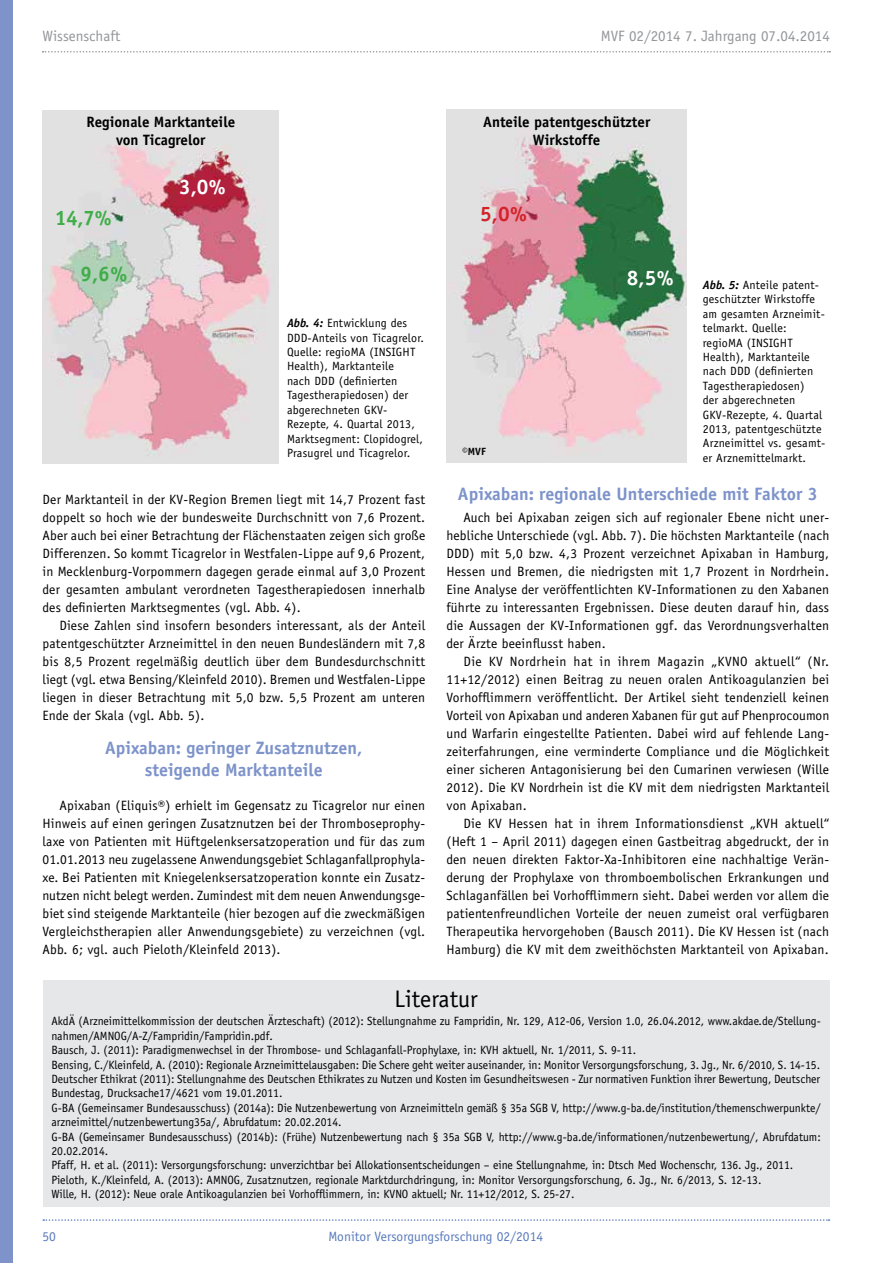
<style>
.page{position:relative;width:893px;height:1263px;background:#fff}
.page>*{position:absolute;margin:0;border:0;box-sizing:border-box;transform-origin:0 0}
.t1{font:24px "Officina Sans";color:#000}
.t2{font:700 21px "Officina Sans";color:#41ad49}
.t3{font:700 21px "Officina Sans";color:#fff}
.t4{font:700 21px "Officina Sans";color:#d2232a}
.t5{font:700 18px/21.6px "Officina Sans";color:#7d93ca;text-align:center}
.t6{font:700 15px/18px "Officina Sans";color:#000;text-align:center}
.t7{font:15px "Officina Sans";color:#939598}
.t8{font:13.5px/18px "Officina Sans";letter-spacing:.015em;color:#000;text-align:justify}
.t9{font:13.5px "Officina Sans";color:#587abc}
.t10{font:12px/14.4px "Officina Sans";color:#000}
.t11{font:700 10.5px "Officina Sans";color:#000}
.s1{font-weight:700;font-style:italic}
</style>
<div class="page">
<svg style="left:43px;top:51px;width:787px;height:2px"></svg>
<svg style="left:43px;top:1219px;width:786px;height:2px"></svg>
<div style="left:0;top:0;width:13px;height:1263px;background:#7d93ca"></div>
<div style="left:43px;top:980px;width:786px;height:227px;background:#e6e7e8"></div>
<img style="left:446px;top:109px;width:241px;height:353px">
<img style="left:43px;top:111px;width:236px;height:352px">
<p class="t7" style="left:43px;top:27px;width:79px">Wissenschaft</p>
<p class="t6" style="left:86px;top:112px;width:150px">Regionale Marktanteile von Ticagrelor</p>
<h2 class="t3" style="left:179px;top:174px;width:49px">3,0%</h2>
<h2 class="t2" style="left:55px;top:205px;width:59px">14,7%</h2>
<h2 class="t2" style="left:80px;top:260px;width:49px">9,6%</h2>
<p class="t10" style="left:287px;top:316px;width:138px"><span class="s1">Abb. 4:</span> Entwicklung des<br>DDD-Anteils von Ticagrelor.<br>Quelle: regioMA (INSIGHT<br>Health), Marktanteile<br>nach DDD (definierten<br>Tagestherapiedosen) der abgerechneten GKV-<br>Rezepte, 4. Quartal 2013,<br>Marktsegment: Clopidogrel,<br>Prasugrel und Ticagrelor.</p>
<p class="t7" style="left:601px;top:27px;width:231px">MVF 02/2014 7. Jahrgang 07.04.2014</p>
<p class="t6" style="left:483px;top:113px;width:169px">Anteile patentgeschützter<br>Wirkstoffe</p>
<h2 class="t4" style="left:480px;top:201px;width:49px">5,0%</h2>
<p class="t11" style="left:462px;top:445px;width:25px">©MVF</p>
<h2 class="t3" style="left:627px;top:264px;width:49px">8,5%</h2>
<p class="t10" style="left:703px;top:278px;width:124px"><span class="s1">Abb. 5:</span> Anteile patent&shy;geschützter Wirkstoffe am gesamten Arzneimit&shy;telmarkt. Quelle: regioMA (INSIGHT<br>Health), Marktanteile nach DDD (definierten<br>Tagestherapiedosen)<br>der abgerechneten<br>GKV-Rezepte, 4. Quartal<br>2013, patentgeschützte<br>Arzneimittel vs. gesamt&shy;er Arznemittelmarkt.</p>
<h3 class="t5" style="left:458px;top:483px;width:361px">Apixaban: regionale Unterschiede mit Faktor 3</h3>
<p class="t8" style="left:446px;top:508px;width:384px;text-indent:17px">Auch bei Apixaban zeigen sich auf regionaler Ebene nicht uner&shy;hebliche Unterschiede (vgl. Abb. 7). Die höchsten Marktanteile (nach DDD) mit 5,0 bzw. 4,3 Prozent verzeichnet Apixaban in Hamburg, Hessen und Bremen, die niedrigsten mit 1,7 Prozent in Nordrhein.<br>Eine Analyse der veröffentlichten KV-Informationen zu den Xabanen führte zu interessanten Ergebnissen. Diese deuten darauf hin, dass die Aussagen der KV-Informationen ggf. das Verordnungsverhalten der Ärzte beeinflusst haben.</p>
<p class="t8" style="left:446px;top:652px;width:384px;text-indent:17px">Die KV Nordrhein hat in ihrem Magazin „KVNO aktuell“ (Nr.<br>11+12/2012) einen Beitrag zu neuen oralen Antikoagulanzien bei Vorhofflimmern veröffentlicht. Der Artikel sieht tendenziell keinen Vorteil von Apixaban und anderen Xabanen für gut auf Phenprocoumon und Warfarin eingestellte Patienten. Dabei wird auf fehlende Lang&shy;zeiterfahrungen, eine verminderte Compliance und die Möglichkeit einer sicheren Antagonisierung bei den Cumarinen verwiesen (Wille 2012). Die KV Nordrhein ist die KV mit dem niedrigsten Marktanteil von Apixaban.</p>
<p class="t8" style="left:446px;top:814px;width:384px;text-indent:17px">Die KV Hessen hat in ihrem Informationsdienst „KVH aktuell“ (Heft 1 – April 2011) dagegen einen Gastbeitrag abgedruckt, der in den neuen direkten Faktor-Xa-Inhibitoren eine nachhaltige Verän&shy;derung der Prophylaxe von thromboembolischen Erkrankungen und Schlaganfällen bei Vorhofflimmern sieht. Dabei werden vor allem die patientenfreundlichen Vorteile der neuen zumeist oral verfügbaren Therapeutika hervorgehoben (Bausch 2011). Die KV Hessen ist (nach Hamburg) die KV mit dem zweithöchsten Marktanteil von Apixaban.</p>
<p class="t8" style="left:43px;top:490px;width:384px">Der Marktanteil in der KV-Region Bremen liegt mit 14,7 Prozent fast doppelt so hoch wie der bundesweite Durchschnitt von 7,6 Prozent.<br>Aber auch bei einer Betrachtung der Flächenstaaten zeigen sich große Differenzen. So kommt Ticagrelor in Westfalen-Lippe auf 9,6 Prozent, in Mecklenburg-Vorpommern dagegen gerade einmal auf 3,0 Prozent der gesamten ambulant verordneten Tagestherapiedosen innerhalb des definierten Marktsegmentes (vgl. Abb. 4).</p>
<p class="t8" style="left:43px;top:616px;width:384px;text-indent:17px">Diese Zahlen sind insofern besonders interessant, als der Anteil patentgeschützter Arzneimittel in den neuen Bundesländern mit 7,8 bis 8,5 Prozent regelmäßig deutlich über dem Bundesdurchschnitt liegt (vgl. etwa Bensing/Kleinfeld 2010). Bremen und Westfalen-Lippe liegen in dieser Betrachtung mit 5,0 bzw. 5,5 Prozent am unteren Ende der Skala (vgl. Abb. 5).</p>
<h3 class="t5" style="left:105px;top:737px;width:259px">Apixaban: geringer Zusatznutzen, steigende Marktanteile</h3>
<p class="t8" style="left:43px;top:796px;width:384px;text-indent:17px">Apixaban (Eliquis®) erhielt im Gegensatz zu Ticagrelor nur einen Hinweis auf einen geringen Zusatznutzen bei der Thromboseprophy&shy;laxe von Patienten mit Hüftgelenksersatzoperation und für das zum 01.01.2013 neu zugelassene Anwendungsgebiet Schlaganfallprophyla&shy;xe. Bei Patienten mit Kniegelenksersatzoperation konnte ein Zusatz&shy;nutzen nicht belegt werden. Zumindest mit dem neuen Anwendungsge&shy;biet sind steigende Marktanteile (hier bezogen auf die zweckmäßigen Vergleichstherapien aller Anwendungsgebiete) zu verzeichnen (vgl.<br>Abb. 6; vgl. auch Pieloth/Kleinfeld 2013).</p>
<h1 class="t1" style="left:395px;top:984px;width:85px">Literatur</h1>
<p class="t10" style="left:51px;top:1014px;width:771px">AkdÄ (Arzneimittelkommission der deutschen Ärzteschaft) (2012): Stellungnahme zu Fampridin, Nr. 129, A12-06, Version 1.0, 26.04.2012, www.akdae.de/Stellung&shy;nahmen/AMNOG/A-Z/Fampridin/Fampridin.pdf.<br>Bausch, J. (2011): Paradigmenwechsel in der Thrombose- und Schlaganfall-Prophylaxe, in: KVH aktuell, Nr. 1/2011, S. 9-11.<br>Bensing, C./Kleinfeld, A. (2010): Regionale Arzneimittelausgaben: Die Schere geht weiter auseinander, in: Monitor Versorgungsforschung, 3. Jg., Nr. 6/2010, S. 14-15.<br>Deutscher Ethikrat (2011): Stellungnahme des Deutschen Ethikrates zu Nutzen und Kosten im Gesundheitswesen - Zur normativen Funktion ihrer Bewertung, Deutscher Bundestag, Drucksache17/4621 vom 19.01.2011.<br>G-BA (Gemeinsamer Bundesausschuss) (2014a): Die Nutzenbewertung von Arzneimitteln gemäß § 35a SGB V, http://www.g-ba.de/institution/themenschwerpunkte/ arzneimittel/nutzenbewertung35a/, Abrufdatum: 20.02.2014.<br>G-BA (Gemeinsamer Bundesausschuss) (2014b): (Frühe) Nutzenbewertung nach § 35a SGB V, http://www.g-ba.de/informationen/nutzenbewertung/, Abrufdatum:<br>20.02.2014.<br>Pfaff, H. et al. (2011): Versorgungsforschung: unverzichtbar bei Allokationsentscheidungen – eine Stellungnahme, in: Dtsch Med Wochenschr, 136. Jg., 2011.<br>Pieloth, K./Kleinfeld, A. (2013): AMNOG, Zusatznutzen, regionale Marktdurchdringung, in: Monitor Versorgungsforschung, 6. Jg., Nr. 6/2013, S. 12-13.<br>Wille, H. (2012): Neue orale Antikoagulanzien bei Vorhofflimmern, in: KVNO aktuell; Nr. 11+12/2012, S. 25-27.</p>
<p class="t9" style="left:43px;top:1228px;width:15px">50</p>
<p class="t9" style="left:329px;top:1228px;width:216px">Monitor Versorgungsforschung 02/2014</p>
</div>
